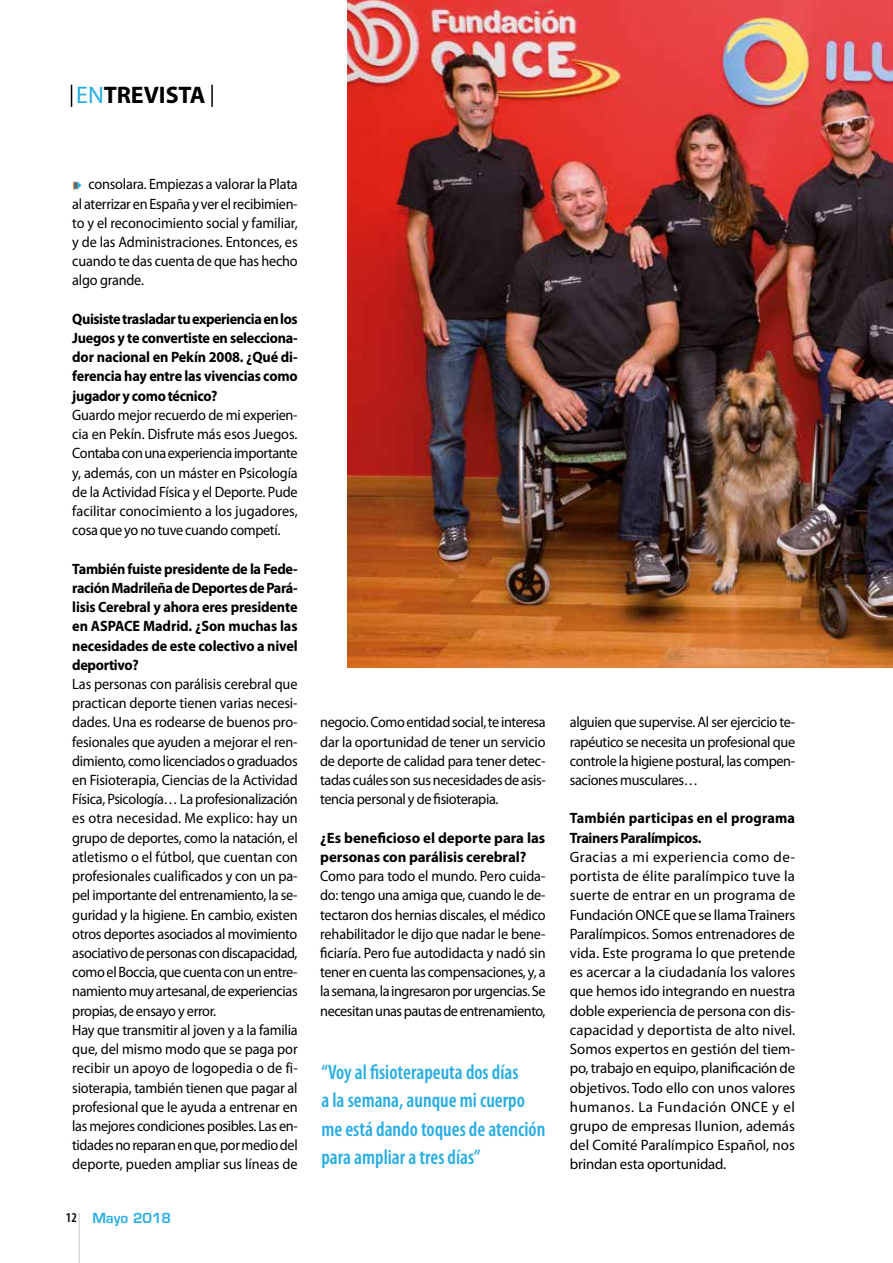
<style>
.page{position:relative;width:893px;height:1263px;background:#fff}
.page>*{position:absolute;margin:0;border:0;box-sizing:border-box;transform-origin:0 0}
.t1{font:700 24px "Myriad Pro";letter-spacing:-.005em;color:#000}
.t2{font:600 condensed 21px/28.5px "Myriad Pro";color:#27ade4;scale:.95 1}
.t3{font:15px/19.2px "Myriad Pro";letter-spacing:-.015em;color:#000;text-align:justify;scale:.95 1}
.t4{font:15px/19.2px "Myriad Pro";letter-spacing:-.015em;color:#000;text-align:justify}
.t5{font:700 15px/19.2px "Myriad Pro";letter-spacing:-.01em;color:#000;text-align:justify;scale:.95 1}
.t6{font:700 15px/19.2px "Myriad Pro";letter-spacing:-.01em;color:#000}
.t7{font:600 13.5px "Eurostile";color:#27ade4}
.s1{font-weight:400;color:#27ade4}
.s2{font-family:"Myriad Pro";font-stretch:condensed;color:#000}
</style>
<div class="page">
<svg style="left:73px;top:181px;width:8px;height:9px"></svg>
<hr style="left:79px;top:1212px;width:1px;height:51px;background:#c6c6c6">
<svg style="left:71px;top:85px;width:1px;height:22px"></svg>
<hr style="left:211px;top:85px;width:2px;height:22px;background:#000">
<img style="left:347px;top:0;width:546px;height:668px">
<h1 class="t1" style="left:76px;top:80px;width:131px"><span class="s1">EN</span>TREVISTA</h1>
<p class="t3" style="left:72px;top:174px;width:239px;text-indent:16px">consolara. Empiezas a valorar la Plata al aterrizar en España y ver el recibimien&shy;to y el reconocimiento social y familiar, y de las Administraciones. Entonces, es cuando te das cuenta de que has hecho algo grande.</p>
<p class="t5" style="left:72px;top:309px;width:239px">Quisiste trasladar tu experiencia en los Juegos y te convertiste en selecciona&shy;dor nacional en Pekín 2008. ¿Qué di&shy;ferencia hay entre las vivencias como jugador y como técnico?</p>
<p class="t3" style="left:72px;top:405px;width:239px">Guardo mejor recuerdo de mi experien&shy;cia en Pekín. Disfrute más esos Juegos.<br>Contaba con una experiencia importante y, además, con un máster en Psicología de la Actividad Física y el Deporte. Pude facilitar conocimiento a los jugadores, cosa que yo no tuve cuando competí.</p>
<p class="t5" style="left:72px;top:558px;width:239px">También fuiste presidente de la Fede&shy;ración Madrileña de Deportes de Pará&shy;lisis Cerebral y ahora eres presidente en ASPACE Madrid. ¿Son muchas las necesidades de este colectivo a nivel deportivo?</p>
<p class="t3" style="left:72px;top:674px;width:239px;text-align:left">Las personas con parálisis cerebral que practican deporte tienen varias necesi&shy;dades. Una es rodearse de buenos pro&shy;fesionales que ayuden a mejorar el ren&shy;dimiento, como licenciados o graduados en Fisioterapia, Ciencias de la Actividad Física, Psicología… La profesionalización es otra necesidad. Me explico: hay un grupo de deportes, como la natación, el atletismo o el fútbol, que cuentan con profesionales cualificados y con un pa&shy;pel importante del entrenamiento, la se&shy;guridad y la higiene. En cambio, existen otros deportes asociados al movimiento asociativo de personas con discapacidad, como el Boccia, que cuenta con un entre&shy;namiento muy artesanal, de experiencias propias, de ensayo y error.<br>Hay que transmitir al joven y a la familia que, del mismo modo que se paga por recibir un apoyo de logopedia o de fi&shy;sioterapia, también tienen que pagar al profesional que le ayuda a entrenar en las mejores condiciones posibles. Las en&shy;tidades no reparan en que, por medio del deporte, pueden ampliar sus líneas de</p>
<p class="t7" style="left:66px;top:1209px;width:107px"><span class="s2">12</span> Mayo 2018</p>
<p class="t3" style="left:320px;top:712px;width:239px">negocio. Como entidad social, te interesa dar la oportunidad de tener un servicio de deporte de calidad para tener detec&shy;tadas cuáles son sus necesidades de asis&shy;tencia personal y de fisioterapia.</p>
<p class="t6" style="left:320px;top:827px;width:227px">¿Es beneficioso el deporte para las personas con parálisis cerebral?</p>
<p class="t3" style="left:320px;top:866px;width:239px">Como para todo el mundo. Pero cuida&shy;do: tengo una amiga que, cuando le de&shy;tectaron dos hernias discales, el médico rehabilitador le dijo que nadar le bene&shy;ficiaría. Pero fue autodidacta y nadó sin tener en cuenta las compensaciones, y, a la semana, la ingresaron por urgencias. Se necesitan unas pautas de entrenamiento,</p>
<h2 class="t2" style="left:321px;top:1058px;width:237px">“Voy al fisioterapeuta dos días<br>a la semana, aunque mi cuerpo me está dando toques de atención para ampliar a tres días”</h2>
<p class="t3" style="left:570px;top:712px;width:239px">alguien que supervise. Al ser ejercicio te&shy;rapéutico se necesita un profesional que controle la higiene postural, las compen&shy;saciones musculares…</p>
<p class="t5" style="left:570px;top:808px;width:239px">También participas en el programa<br>Trainers Paralímpicos.</p>
<p class="t4" style="left:570px;top:847px;width:227px">Gracias a mi experiencia como de&shy;portista de élite paralímpico tuve la suerte de entrar en un programa de Fundación ONCE que se llama Trainers Paralímpicos. Somos entrenadores de vida. Este programa lo que pretende es acercar a la ciudadanía los valores que hemos ido integrando en nuestra doble experiencia de persona con dis&shy;capacidad y deportista de alto nivel.<br>Somos expertos en gestión del tiem&shy;po, trabajo en equipo, planificación de objetivos. Todo ello con unos valores humanos. La Fundación ONCE y el grupo de empresas Ilunion, además del Comité Paralímpico Español, nos brindan esta oportunidad.</p>
</div>
